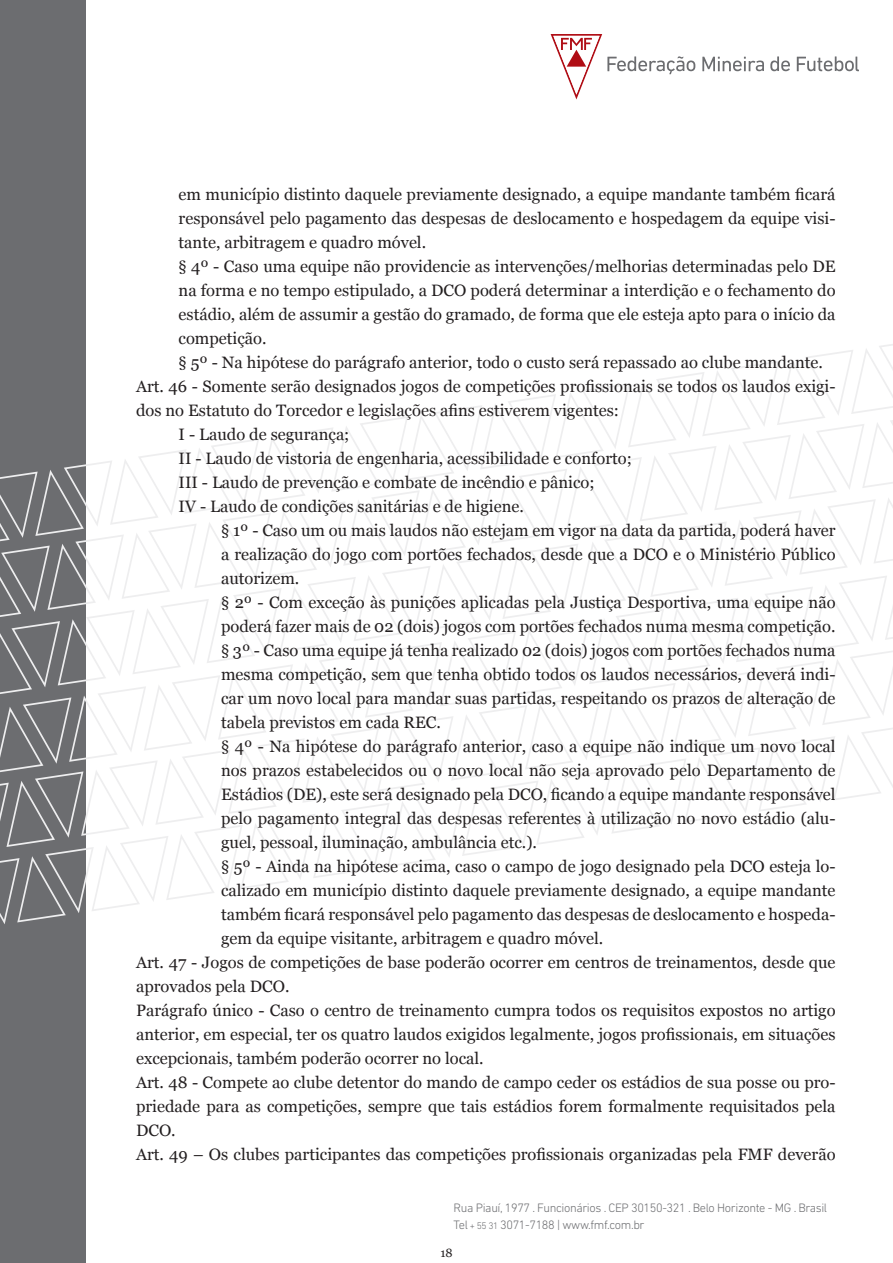
<style>
.page{position:relative;width:893px;height:1263px;background:#fff}
.page>*{position:absolute;margin:0;border:0;box-sizing:border-box;transform-origin:0 0}
.t1{font:16.5px/24px "Georgia";color:#231f20;text-align:justify}
.t2{font:300 12.45px "DIN Next LT Pro";letter-spacing:-.03em;color:#6c6d70}
.t3{font:12px "Georgia";color:#231f20}
.s1{font-size:9.6px}
</style>
<div class="page">
<div style="left:0;top:0;width:85px;height:1263px;background:#6c6d70"></div>
<svg style="left:0;top:344px;width:893px;height:580px"></svg>
<svg style="left:702px;top:57px;width:62px;height:14px"></svg>
<svg style="left:770px;top:56px;width:20px;height:15px"></svg>
<svg style="left:797px;top:56px;width:62px;height:15px"></svg>
<svg style="left:551px;top:34px;width:144px;height:65px"></svg>
<p class="t1" style="left:179px;top:181px;width:658px">em município distinto daquele previamente designado, a equipe mandante também ficará responsável pelo pagamento das despesas de deslocamento e hospedagem da equipe visi&shy;tante, arbitragem e quadro móvel.</p>
<p class="t1" style="left:179px;top:253px;width:658px">§ 4º - Caso uma equipe não providencie as intervenções/melhorias determinadas pelo DE na forma e no tempo estipulado, a DCO poderá determinar a interdição e o fechamento do estádio, além de assumir a gestão do gramado, de forma que ele esteja apto para o início da competição.</p>
<p class="t1" style="left:179px;top:349px;width:646px">§ 5º - Na hipótese do parágrafo anterior, todo o custo será repassado ao clube mandante.</p>
<p class="t1" style="left:136px;top:373px;width:701px">Art. 46 - Somente serão designados jogos de competições profissionais se todos os laudos exigi&shy;dos no Estatuto do Torcedor e legislações afins estiverem vigentes:</p>
<p class="t1" style="left:179px;top:421px;width:172px">I - Laudo de segurança;</p>
<p class="t1" style="left:179px;top:445px;width:455px">II - Laudo de vistoria de engenharia, acessibilidade e conforto;</p>
<p class="t1" style="left:179px;top:469px;width:417px">III - Laudo de prevenção e combate de incêndio e pânico;</p>
<p class="t1" style="left:179px;top:493px;width:347px">IV - Laudo de condições sanitárias e de higiene.</p>
<p class="t1" style="left:221px;top:517px;width:616px">§ 1º - Caso um ou mais laudos não estejam em vigor na data da partida, poderá haver a realização do jogo com portões fechados, desde que a DCO e o Ministério Público autorizem.</p>
<p class="t1" style="left:221px;top:589px;width:616px">§ 2º - Com exceção às punições aplicadas pela Justiça Desportiva, uma equipe não poderá fazer mais de 02 (dois) jogos com portões fechados numa mesma competição.</p>
<p class="t1" style="left:221px;top:637px;width:616px">§ 3º - Caso uma equipe já tenha realizado 02 (dois) jogos com portões fechados numa mesma competição, sem que tenha obtido todos os laudos necessários, deverá indi&shy;car um novo local para mandar suas partidas, respeitando os prazos de alteração de tabela previstos em cada REC.</p>
<p class="t1" style="left:221px;top:733px;width:616px">§ 4º - Na hipótese do parágrafo anterior, caso a equipe não indique um novo local nos prazos estabelecidos ou o novo local não seja aprovado pelo Departamento de Estádios (DE), este será designado pela DCO, ficando a equipe mandante responsável pelo pagamento integral das despesas referentes à utilização no novo estádio (alu&shy;guel, pessoal, iluminação, ambulância etc.).</p>
<p class="t1" style="left:221px;top:853px;width:616px">§ 5º - Ainda na hipótese acima, caso o campo de jogo designado pela DCO esteja lo&shy;calizado em município distinto daquele previamente designado, a equipe mandante também ficará responsável pelo pagamento das despesas de deslocamento e hospeda&shy;gem da equipe visitante, arbitragem e quadro móvel.</p>
<p class="t1" style="left:136px;top:949px;width:701px">Art. 47 - Jogos de competições de base poderão ocorrer em centros de treinamentos, desde que aprovados pela DCO.</p>
<p class="t1" style="left:136px;top:997px;width:701px">Parágrafo único - Caso o centro de treinamento cumpra todos os requisitos expostos no artigo anterior, em especial, ter os quatro laudos exigidos legalmente, jogos profissionais, em situações excepcionais, também poderão ocorrer no local.</p>
<p class="t1" style="left:136px;top:1069px;width:701px">Art. 48 - Compete ao clube detentor do mando de campo ceder os estádios de sua posse ou pro&shy;priedade para as competições, sempre que tais estádios forem formalmente requisitados pela DCO.</p>
<p class="t1" style="left:136px;top:1141px;width:701px">Art. 49 – Os clubes participantes das competições profissionais organizadas pela FMF deverão</p>
<p class="t2" style="left:454px;top:1201px;width:375px">Rua Piauí, 1977 . Funcionários . CEP 30150-321 . Belo Horizonte - MG . Brasil</p>
<p class="t2" style="left:454px;top:1217px;width:192px">Tel <span class="s1">+ 55 31</span> 3071-7188 | www.fmf.com.br</p>
<p class="t3" style="left:440px;top:1244px;width:14px">18</p>
</div>
